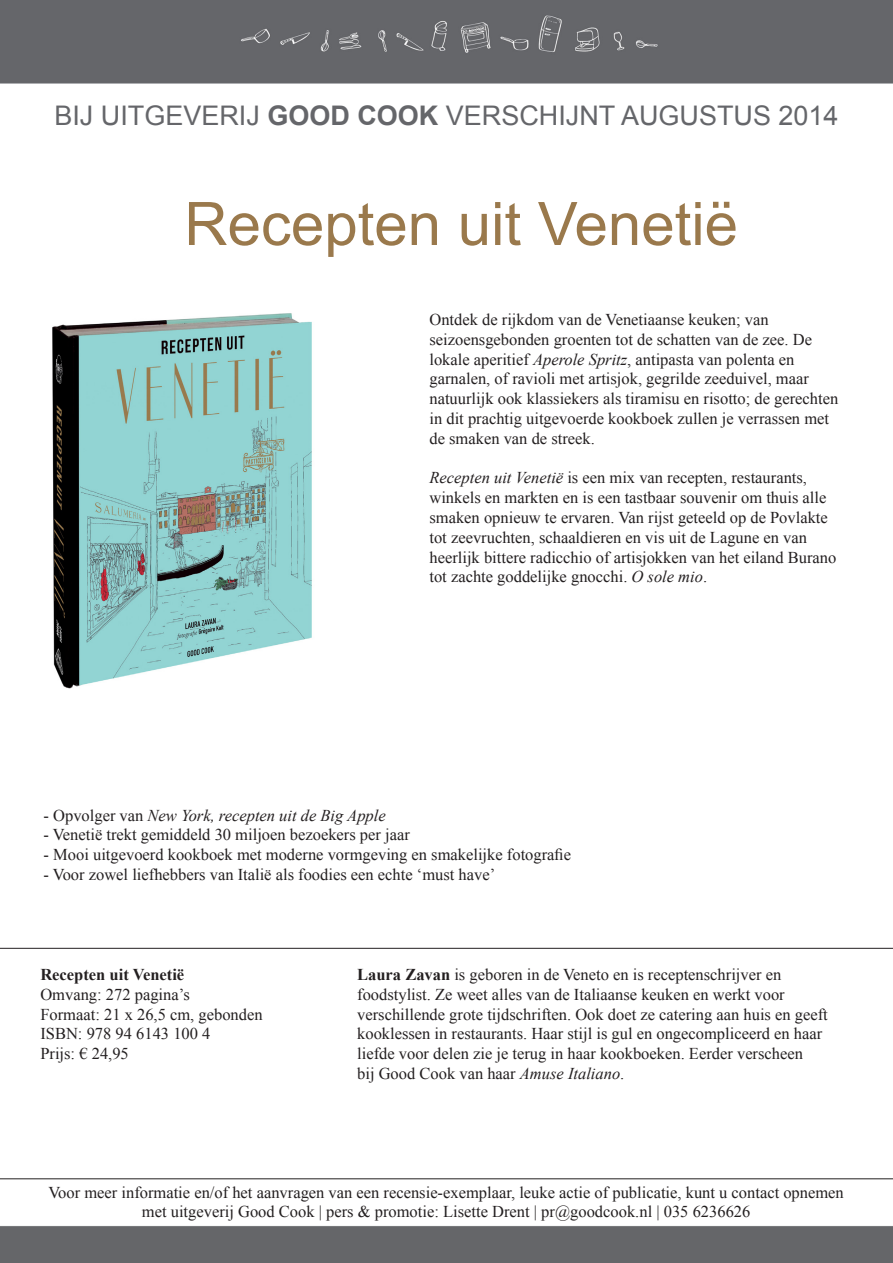
<style>
.page{position:relative;width:893px;height:1263px;background:#fff}
.page>*{position:absolute;margin:0;border:0;box-sizing:border-box;transform-origin:0 0}
.t1{font:60px "Arial";color:#9a794c}
.t2{font:27px "Arial";color:#65666a}
.t3{font:16.5px/19.8px "Times New Roman";color:#231f20}
.t4{font:italic 16.5px "Times New Roman";color:#231f20}
.t5{font:700 16.5px "Times New Roman";color:#231f20}
.s1{font-weight:700}
.s2{font-style:italic}
.s3{font-style:normal}
</style>
<div class="page">
<div style="left:0;top:0;width:893px;height:84px;background:#65666a"></div>
<div style="left:0;top:1226px;width:893px;height:37px;background:#656669"></div>
<hr style="left:0;top:948px;width:893px;height:1px;background:#231f20">
<hr style="left:0;top:1178px;width:893px;height:1px;background:#231f20">
<img style="left:52px;top:313px;width:260px;height:376px">
<p class="t2" style="left:54px;top:98px;width:786px">BIJ UITGEVERIJ <span class="s1">GOOD COOK</span> VERSCHIJNT AUGUSTUS 2014</p>
<p class="t1" style="left:184px;top:185px;width:555px">Recepten uit Venetië</p>
<p class="t3" style="left:429px;top:309px;width:384px">Ontdek de rijkdom van de Venetiaanse keuken; van seizoensgebonden groenten tot de schatten van de zee. De lokale aperitief <span class="s2">Aperole Spritz</span>, antipasta van polenta en</p>
<p class="t3" style="left:429px;top:369px;width:381px">garnalen, of ravioli met artisjok, gegrilde zeeduivel, maar</p>
<p class="t3" style="left:429px;top:389px;width:410px">natuurlijk ook klassiekers als tiramisu en risotto; de gerechten in dit prachtig uitgevoerde kookboek zullen je verrassen met de smaken van de streek.</p>
<p class="t3" style="left:429px;top:468px;width:400px"><span class="s2">Recepten uit Venetië</span> is een mix van recepten, restaurants, winkels en markten en is een tastbaar souvenir om thuis alle smaken opnieuw te ervaren. Van rijst geteeld op de Povlakte tot zeevruchten, schaaldieren en vis uit de Lagune en van</p>
<p class="t3" style="left:429px;top:547px;width:408px">heerlijk bittere radicchio of artisjokken van het eiland Burano tot zachte goddelijke gnocchi. <span class="s2">O sole mio</span>.</p>
<p class="t4" style="left:44px;top:804px;width:344px"><span class="s3">- Opvolger van</span> New York, recepten uit de Big Apple</p>
<p class="t3" style="left:44px;top:825px;width:368px">- Venetië trekt gemiddeld 30 miljoen bezoekers per jaar</p>
<p class="t3" style="left:44px;top:844px;width:529px">- Mooi uitgevoerd kookboek met moderne vormgeving en smakelijke fotografie</p>
<p class="t3" style="left:44px;top:864px;width:453px">- Voor zowel liefhebbers van Italië als foodies een echte ‘must have’</p>
<p class="t5" style="left:40px;top:963px;width:145px">Recepten uit Venetië</p>
<p class="t3" style="left:40px;top:984px;width:151px">Omvang: 272 pagina’s</p>
<p class="t3" style="left:40px;top:1004px;width:224px">Formaat: 21 x 26,5 cm, gebonden</p>
<p class="t3" style="left:40px;top:1024px;width:172px">ISBN: 978 94 6143 100 4</p>
<p class="t3" style="left:40px;top:1043px;width:90px">Prijs: € 24,95</p>
<p class="t3" style="left:357px;top:964px;width:426px"><span class="s1">Laura Zavan</span> is geboren in de Veneto en is receptenschrijver en</p>
<p class="t3" style="left:357px;top:984px;width:429px">foodstylist. Ze weet alles van de Italiaanse keuken en werkt voor</p>
<p class="t3" style="left:357px;top:1004px;width:472px">verschillende grote tijdschriften. Ook doet ze catering aan huis en geeft</p>
<p class="t3" style="left:357px;top:1024px;width:467px">kooklessen in restaurants. Haar stijl is gul en ongecompliceerd en haar</p>
<p class="t3" style="left:357px;top:1043px;width:447px">liefde voor delen zie je terug in haar kookboeken. Eerder verscheen</p>
<p class="t3" style="left:357px;top:1063px;width:269px">bij Good Cook van haar <span class="s2">Amuse Italiano</span>.</p>
<p class="t3" style="left:48px;top:1182px;width:797px">Voor meer informatie en/of het aanvragen van een recensie-exemplaar, leuke actie of publicatie, kunt u contact opnemen</p>
<p class="t3" style="left:142px;top:1201px;width:610px">met uitgeverij Good Cook | pers &amp; promotie: Lisette Drent | pr@goodcook.nl | 035 6236626</p>
</div>
